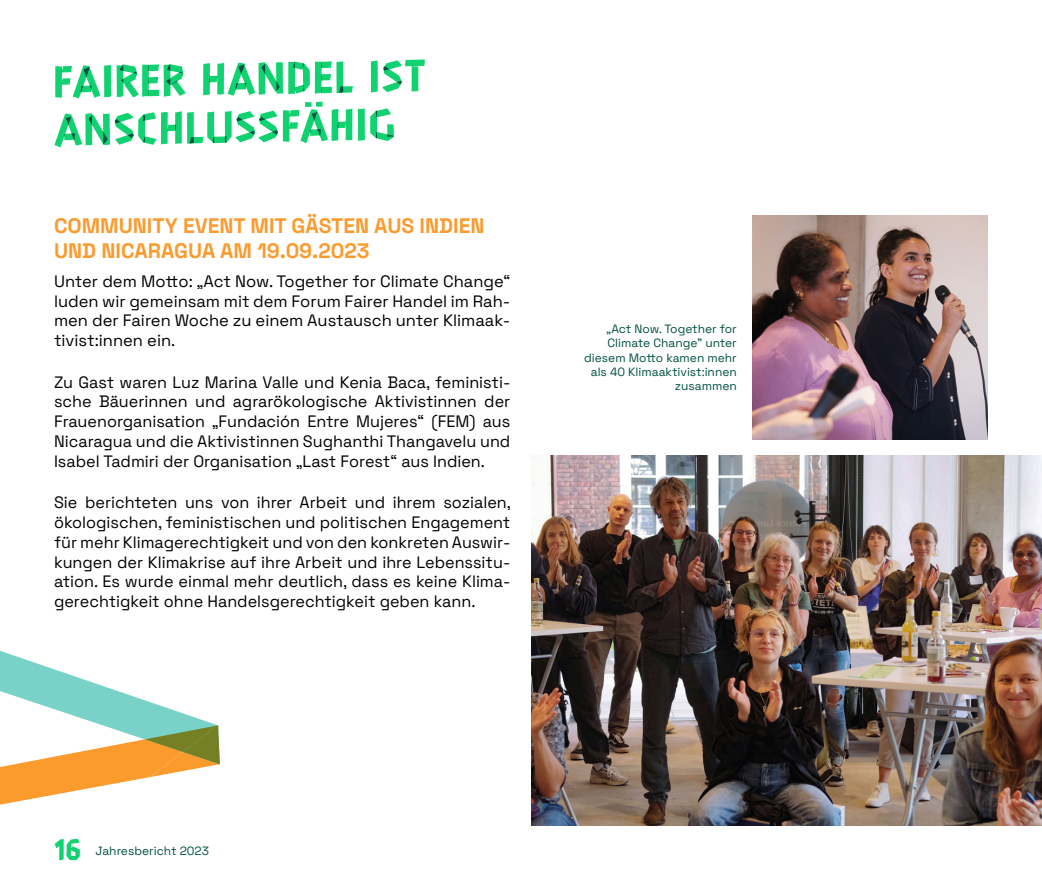
<style>
.page{position:relative;width:1042px;height:893px;background:#fff}
.page>*{position:absolute;margin:0;border:0;box-sizing:border-box;transform-origin:0 0}
.t1{font:49.5px/48px "John Tapextra Regular Overlap";color:#005141}
.t2{font:33px "John Tapextra";color:#11d270}
.t3{font:300 21px/25.2px "Space Grotesk";color:#fb9a2d}
.t4{font:300 16.5px/19.8px "Space Grotesk";color:#000;text-align:justify}
.t5{font:300 12px/14.4px "Space Grotesk";color:#005141;text-align:right}
</style>
<div class="page">
<img style="left:531px;top:455px;width:511px;height:370px">
<img style="left:753px;top:216px;width:235px;height:223px">
<svg style="left:0;top:651px;width:220px;height:154px"></svg>
<h1 class="t1" style="left:52px;top:58px;width:375px;rotate:-1deg">FAIRER HANDEL IST<br>ANSCHLUSS FÄHIG</h1>
<p class="t3" style="left:54px;top:212px;width:432px">COMMUNITY EVENT MIT GÄSTEN AUS INDIEN<br>UND NICARAGUA AM 19.09.2023</p>
<p class="t4" style="left:54px;top:270px;width:458px">Unter dem Motto: „Act Now. Together for Climate Change“ luden wir gemeinsam mit dem Forum Fairer Handel im Rah&shy;men der Fairen Woche zu einem Austausch unter Klimaak&shy;tivist:innen ein.</p>
<p class="t4" style="left:54px;top:371px;width:458px">Zu Gast waren Luz Marina Valle und Kenia Baca, feministi&shy;sche Bäuerinnen und agrarökologische Aktivistinnen der Frauenorganisation „Fundación Entre Mujeres“ (FEM) aus Nicaragua und die Aktivistinnen Sughanthi Thangavelu und Isabel Tadmiri der Organisation „Last Forest“ aus Indien.</p>
<p class="t4" style="left:54px;top:492px;width:458px;text-align:left">Sie berichteten uns von ihrer Arbeit und ihrem sozialen, ökologischen, feministischen und politischen Engagement für mehr Klimagerechtigkeit und von den konkreten Auswir&shy;kungen der Klimakrise auf ihre Arbeit und ihre Lebenssitu&shy;ation. Es wurde einmal mehr deutlich, dass es keine Klima&shy;gerechtigkeit ohne Handelsgerechtigkeit geben kann.</p>
<p class="t5" style="left:584px;top:321px;width:154px">„Act Now. Together for<br>Climate Change” unter diesem Motto kamen mehr als 40 Klimaaktivist:innen zusammen</p>
<h2 class="t2" style="left:54px;top:831px;width:29px">16</h2>
<p class="t5" style="left:96px;top:843px;width:115px">Jahresbericht 2023</p>
</div>
